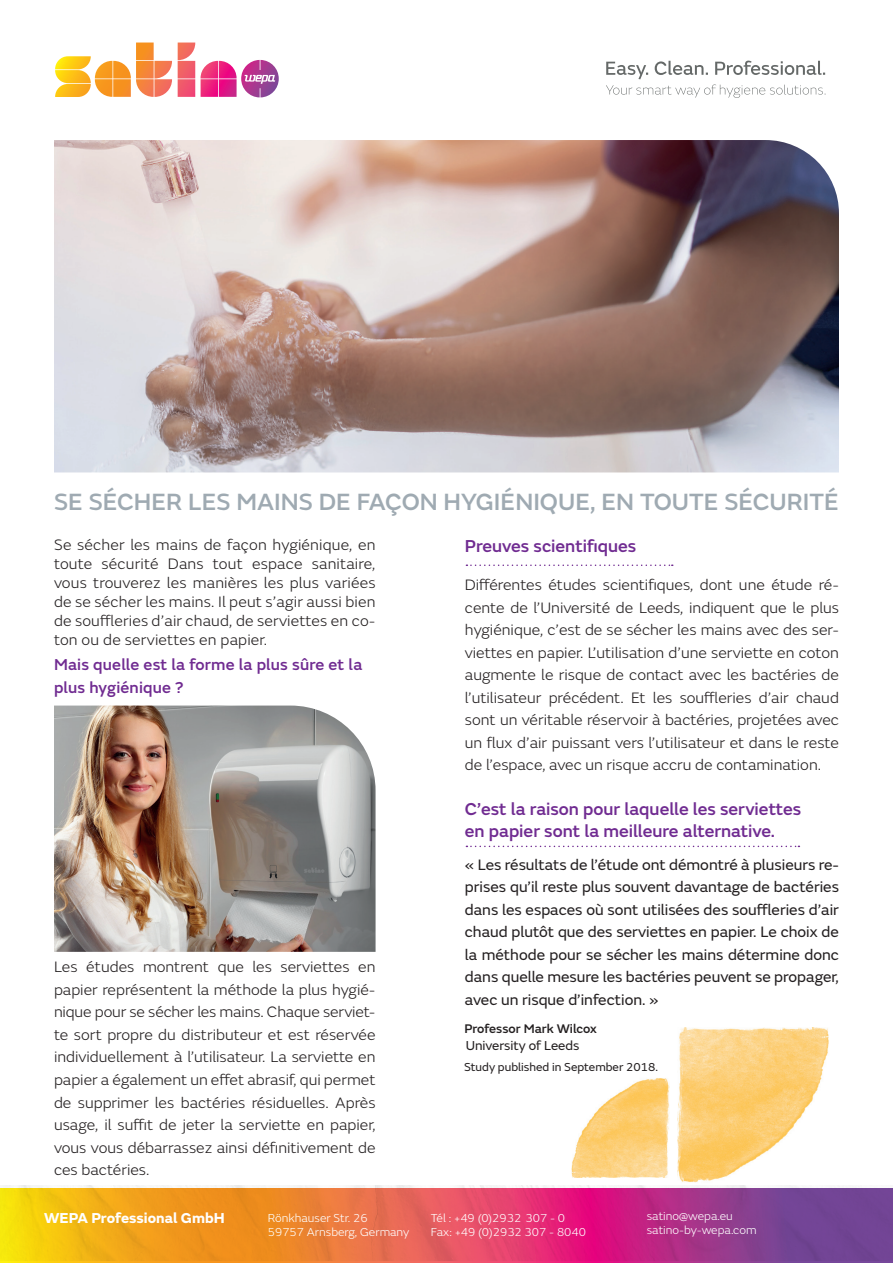
<style>
.page{position:relative;width:893px;height:1263px;background:#fff}
.page>*{position:absolute;margin:0;border:0;box-sizing:border-box;transform-origin:0 0}
.t1{font:500 24.45px "FS Emeric";color:#9faab2}
.t2{font:500 18px/22.5px "FS Emeric";color:#702b91}
.t3{font:500 16.5px/22.5px "FS Emeric";letter-spacing:.01em;color:#702b91}
.t4{font:300 15.75px/22.5px "FS Emeric";color:#231f20;text-align:justify}
.t5{font:15.75px/22.5px "FS Emeric";color:#231f20;text-align:justify}
.t6{font:700 15px "FS Emeric";color:#fff}
.t7{font:13.5px "FS Emeric";color:#231f20}
.t8{font:500 13.05px "FS Emeric";color:#231f20}
.t9{font:300 12px/14.4px "FS Emeric";color:#fff}
.t10{font:12px "FS Emeric";color:#231f20}
</style>
<div class="page">
<img style="left:571px;top:1078px;width:98px;height:99px">
<img style="left:677px;top:1027px;width:152px;height:156px">
<img style="left:54px;top:705px;width:322px;height:247px">
<img style="left:54px;top:140px;width:785px;height:332px">
<svg style="left:606px;top:62px;width:42px;height:17px"></svg>
<svg style="left:655px;top:61px;width:53px;height:14px"></svg>
<svg style="left:715px;top:61px;width:110px;height:14px"></svg>
<svg style="left:606px;top:85px;width:220px;height:13px"></svg>
<svg style="left:0;top:1260px;width:893px;height:3px"></svg>
<img style="left:0;top:1186px;width:893px;height:74px">
<svg style="left:55px;top:43px;width:224px;height:54px"></svg>
<svg style="left:466px;top:564px;width:207px;height:2px"></svg>
<svg style="left:466px;top:846px;width:333px;height:1px"></svg>
<h1 class="t1" style="left:54px;top:484px;width:786px">SE SÉCHER LES MAINS DE FAÇON HYGIÉNIQUE, EN TOUTE SÉCURITÉ</h1>
<p class="t4" style="left:54px;top:535px;width:323px;line-height:18.9px">Se sécher les mains de façon hygiénique, en toute sécurité Dans tout espace sanitaire, vous trouverez les manières les plus variées de se sécher les mains. Il peut s’agir aussi bien de souffleries d’air chaud, de serviettes en co&shy;ton ou de serviettes en papier.</p>
<p class="t3" style="left:54px;top:652px;width:310px">Mais quelle est la forme la plus sûre et la plus hygiénique ?</p>
<p class="t4" style="left:54px;top:955px;width:323px">Les études montrent que les serviettes en papier représentent la méthode la plus hygié&shy;nique pour se sécher les mains. Chaque serviet&shy;te sort propre du distributeur et est réservée individuellement à l’utilisateur. La serviette en papier a également un effet abrasif, qui permet de supprimer les bactéries résiduelles. Après usage, il suffit de jeter la serviette en papier, vous vous débarrassez ainsi définitivement de ces bactéries.</p>
<p class="t2" style="left:465px;top:533px;width:173px">Preuves scientifiques</p>
<p class="t4" style="left:465px;top:573px;width:376px">Différentes études scientifiques, dont une étude ré&shy;cente de l’Université de Leeds, indiquent que le plus hygiénique, c’est de se sécher les mains avec des ser&shy;viettes en papier. L’utilisation d’une serviette en coton augmente le risque de contact avec les bactéries de l’utilisateur précédent. Et les souffleries d’air chaud sont un véritable réservoir à bactéries, projetées avec un flux d’air puissant vers l’utilisateur et dans le reste de l’espace, avec un risque accru de contamination.</p>
<p class="t2" style="left:465px;top:796px;width:338px">C’est la raison pour laquelle les serviettes en papier sont la meilleure alternative.</p>
<p class="t5" style="left:465px;top:852px;width:376px">« Les résultats de l’étude ont démontré à plusieurs re&shy;prises qu’il reste plus souvent davantage de bactéries dans les espaces où sont utilisées des souffleries d’air chaud plutôt que des serviettes en papier. Le choix de la méthode pour se sécher les mains détermine donc dans quelle mesure les bactéries peuvent se propager, avec un risque d’infection. »</p>
<p class="t8" style="left:465px;top:1019px;width:134px">Professor Mark Wilcox</p>
<p class="t10" style="left:464px;top:1058px;width:196px">Study published in September 2018.</p>
<p class="t7" style="left:466px;top:1035px;width:115px">University of Leeds</p>
<p class="t6" style="left:44px;top:1206px;width:182px">WEPA Professional GmbH</p>
<p class="t9" style="left:268px;top:1210px;width:143px">Rönkhauser Str. 26<br>59757 Arnsberg, Germany</p>
<p class="t9" style="left:431px;top:1210px;width:157px">Tél : +49 (0)2932 307 - 0<br>Fax: +49 (0)2932 307 - 8040</p>
<p class="t9" style="left:647px;top:1208px;width:111px">satino@wepa.eu satino-by-wepa.com</p>
</div>
